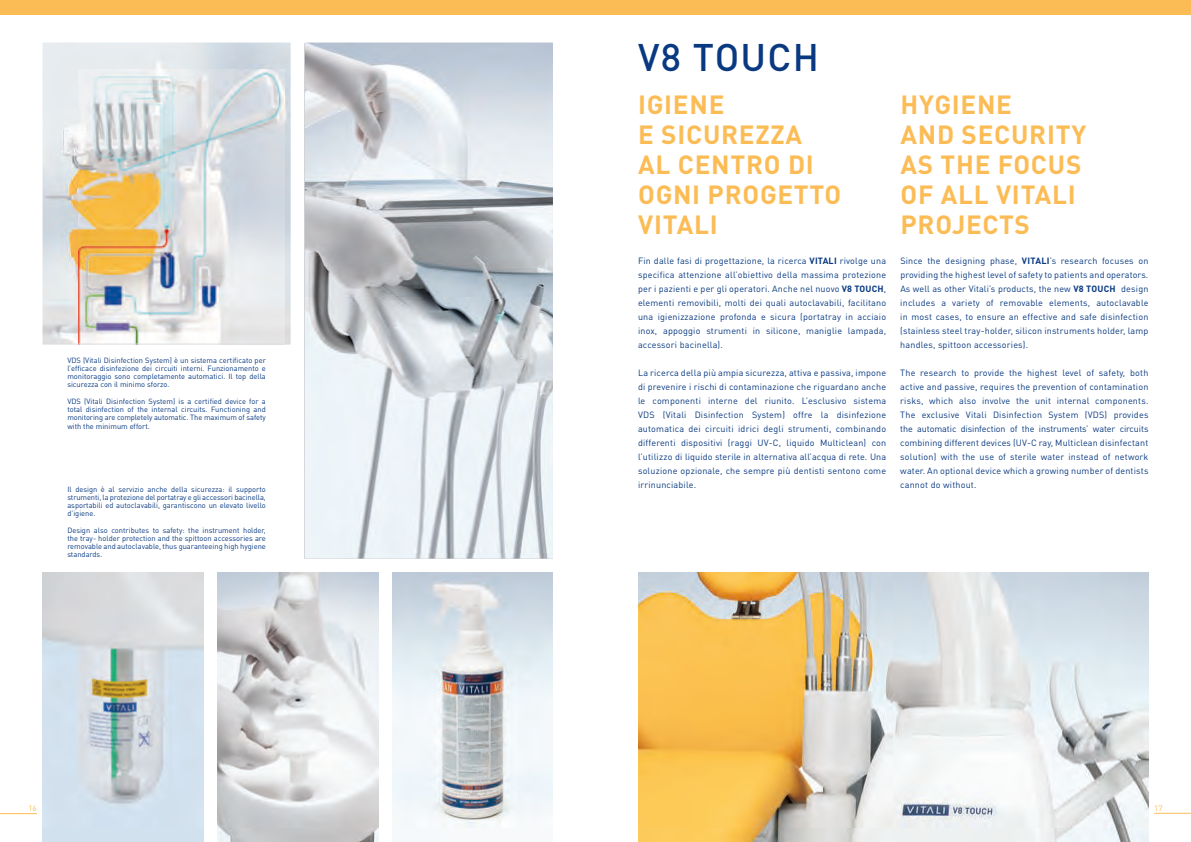
<style>
.page{position:relative;width:1191px;height:842px;background:#fff}
.page>*{position:absolute;margin:0;border:0;box-sizing:border-box;transform-origin:0 0}
.t1{font:500 38px "DIN Pro";letter-spacing:.035em;color:#083981}
.t2{font:700 26px/30px "DIN Pro";letter-spacing:.03em;color:#fcbc55}
.t3{font:9px/14px "DIN Pro";letter-spacing:.02em;color:#083981;text-align:justify}
.t4{font:8px "DIN Pro";color:#fcbc55}
.t5{font:7.5px/8px "DIN Pro";color:#083981;text-align:justify}
.s1{font-weight:700}
</style>
<div class="page">
<hr style="left:0;top:813px;width:37px;height:1px;background:#fcbc55">
<div style="left:0;top:0;width:595px;height:14px;background:#fcbc55"></div>
<div style="left:595px;top:0;width:596px;height:14px;background:#fcbc55"></div>
<img style="left:43px;top:573px;width:160px;height:269px">
<img style="left:217px;top:573px;width:161px;height:269px">
<img style="left:638px;top:573px;width:510px;height:269px">
<img style="left:305px;top:43px;width:248px;height:515px">
<img style="left:392px;top:573px;width:161px;height:255px">
<img style="left:43px;top:43px;width:248px;height:301px">
<img style="left:78px;top:69px;width:206px;height:275px">
<hr style="left:43px;top:344px;width:248px;height:1px;background:#dbddde">
<hr style="left:1154px;top:813px;width:37px;height:1px;background:#fcbc55">
<p class="t5" style="left:67px;top:356px;width:200px">VDS (Vitali Disinfection System) è un sistema certificato per l’efficace disinfezione dei circuiti interni. Funzionamento e monitoraggio sono completamente automatici. Il top della sicurezza con il minimo sforzo.</p>
<p class="t5" style="left:67px;top:397px;width:200px">VDS (Vitali Disinfection System) is a certified device for a total disinfection of the internal circuits. Functioning and monitoring are completely automatic. The maximum of safety</p>
<p class="t5" style="left:67px;top:422px;width:84px">with the minimum effort.</p>
<p class="t5" style="left:67px;top:485px;width:200px">Il design è al servizio anche della sicurezza: il supporto strumenti, la protezione del portatray e gli accessori bacinella, asportabili ed autoclavabili, garantiscono un elevato livello d’igiene.</p>
<p class="t5" style="left:67px;top:526px;width:200px">Design also contributes to safety: the instrument holder, the tray- holder protection and the spittoon accessories are removable and autoclavable, thus guaranteeing high hygiene standards.</p>
<p class="t4" style="left:28px;top:803px;width:10px">16</p>
<h1 class="t1" style="left:638px;top:32px;width:182px">V8 TOUCH</h1>
<h2 class="t2" style="left:638px;top:88px;width:205px">IGIENE<br>E SICUREZZA<br>AL CENTRO DI<br>OGNI PROGETTO<br>VITALI</h2>
<p class="t3" style="left:638px;top:253px;width:250px">Fin dalle fasi di progettazione, la ricerca <span class="s1">VITALI</span> rivolge una specifica attenzione all’obiettivo della massima protezione per i pazienti e per gli operatori. Anche nel nuovo <span class="s1">V8 TOUCH</span>, elementi removibili, molti dei quali autoclavabili, facilitano una igienizzazione profonda e sicura (portatray in acciaio inox, appoggio strumenti in silicone, maniglie lampada, accessori bacinella).</p>
<p class="t3" style="left:638px;top:365px;width:250px">La ricerca della più ampia sicurezza, attiva e passiva, impone di prevenire i rischi di contaminazione che riguardano anche le componenti interne del riunito. L’esclusivo sistema VDS (Vitali Disinfection System) offre la disinfezione automatica dei circuiti idrici degli strumenti, combinando differenti dispositivi (raggi UV-C, liquido Multiclean) con l’utilizzo di liquido sterile in alternativa all’acqua di rete. Una soluzione opzionale, che sempre più dentisti sentono come irrinunciabile.</p>
<h2 class="t2" style="left:900px;top:88px;width:187px">HYGIENE<br>AND SECURITY<br>AS THE FOCUS<br>OF ALL VITALI<br>PROJECTS</h2>
<p class="t3" style="left:900px;top:253px;width:250px">Since the designing phase, <span class="s1">VITALI</span>’s research focuses on providing the highest level of safety to patients and operators.<br>As well as other Vitali’s products, the new <span class="s1">V8 TOUCH</span> design includes a variety of removable elements, autoclavable in most cases, to ensure an effective and safe disinfection (stainless steel tray-holder, silicon instruments holder, lamp handles, spittoon accessories).</p>
<p class="t3" style="left:900px;top:365px;width:250px">The research to provide the highest level of safety, both active and passive, requires the prevention of contamination risks, which also involve the unit internal components.<br>The exclusive Vitali Disinfection System (VDS) provides the automatic disinfection of the instruments’ water circuits combining different devices (UV-C ray, Multiclean disinfectant solution) with the use of sterile water instead of network water. An optional device which a growing number of dentists cannot do without.</p>
<p class="t4" style="left:1154px;top:803px;width:10px">17</p>
</div>
